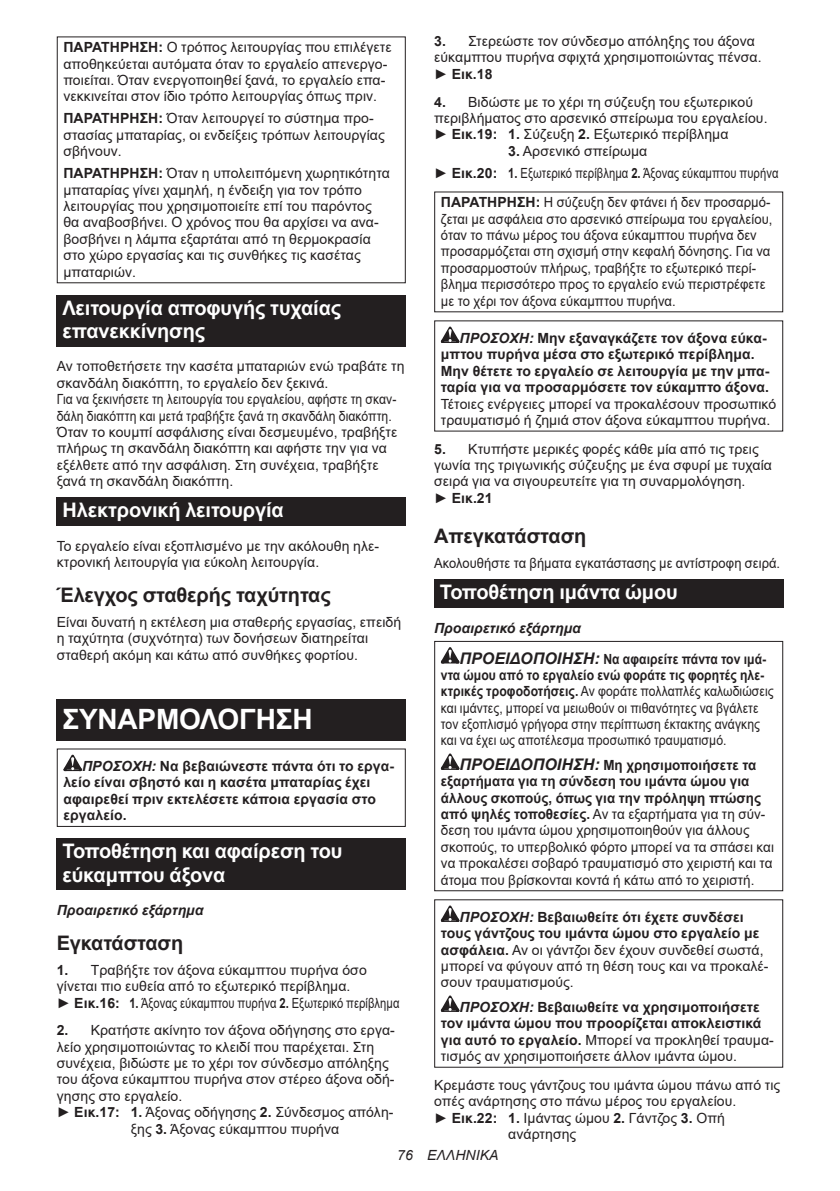
<style>
.page{position:relative;width:840px;height:1191px;background:#fff}
.page>*{position:absolute;margin:0;border:0;box-sizing:border-box;transform-origin:0 0}
.t1{font:700 28px "Arial";letter-spacing:-.01em;color:#fff}
.t2{font:700 20px/23.4px "Arial";letter-spacing:-.01em;color:#fff}
.t3{font:700 20px "Arial";letter-spacing:-.01em;color:#231f20}
.t4{font:14px/16.4px "Arial";letter-spacing:.005em;color:#231f20}
.t5{font:700 14px/16.4px "Arial";letter-spacing:.005em;color:#231f20}
.t6{font:14px/16.4px "Arial";letter-spacing:.005em;color:#231f20;scale:.96 1}
.t7{font:14px/16.4px "Arial";letter-spacing:.005em;color:#231f20;scale:.93 1}
.t8{font:14px/16.4px "Arial";letter-spacing:.005em;color:#231f20;scale:.87 1}
.t9{font:700 14px/30.6px "Arial";letter-spacing:.005em;color:#231f20;scale:.87 1}
.t10{font:14px "Arial";letter-spacing:.005em;color:#231f20;scale:.92 1}
.t11{font:italic 700 14px "Arial";letter-spacing:.005em;color:#231f20}
.t12{font:italic 14px "Arial";letter-spacing:.005em;color:#231f20}
.s1{font-weight:700}
.s2{font-style:italic}
.s3{font-style:italic;font-size:16px}
.s4{font-weight:700;font-style:italic;font-size:16px}
.s5{font-weight:700;font-style:italic}
.s6{font-weight:400}
</style>
<div class="page">
<div style="left:57px;top:295px;width:348px;height:51px;background:#231f20"></div>
<div style="left:57px;top:497px;width:348px;height:29px;background:#231f20"></div>
<div style="left:57px;top:699px;width:348px;height:41px;background:#231f20"></div>
<svg style="left:63px;top:754px;width:19px;height:17px"></svg>
<div style="left:57px;top:748px;width:348px;height:79px;border:1px solid #231f20"></div>
<div style="left:57px;top:838px;width:348px;height:52px;background:#231f20"></div>
<svg style="left:440px;top:326px;width:19px;height:17px"></svg>
<div style="left:434px;top:579px;width:348px;height:29px;background:#231f20"></div>
<svg style="left:440px;top:647px;width:19px;height:16px"></svg>
<svg style="left:440px;top:753px;width:19px;height:17px"></svg>
<div style="left:434px;top:641px;width:348px;height:250px;border:1px solid #231f20"></div>
<svg style="left:440px;top:905px;width:19px;height:17px"></svg>
<svg style="left:440px;top:995px;width:19px;height:17px"></svg>
<p class="t4" style="left:63px;top:39px;width:330px"><span class="s1">ΠΑΡΑΤΗΡΗΣΗ:</span> Ο τρόπος λειτουργίας που επιλέγετε αποθηκεύεται αυτόματα όταν το εργαλείο απενεργο&shy;ποιείται. Όταν ενεργοποιηθεί ξανά, το εργαλείο επα&shy;νεκκινείται στον ίδιο τρόπο λειτουργίας όπως πριν.</p>
<p class="t4" style="left:63px;top:110px;width:323px"><span class="s1">ΠΑΡΑΤΗΡΗΣΗ:</span> Όταν λειτουργεί το σύστημα προ&shy;στασίας μπαταρίας, οι ενδείξεις τρόπων λειτουργίας σβήνουν.</p>
<p class="t4" style="left:63px;top:165px;width:328px"><span class="s1">ΠΑΡΑΤΗΡΗΣΗ:</span> Όταν η υπολειπόμενη χωρητικότητα μπαταρίας γίνει χαμηλή, η ένδειξη για τον τρόπο λειτουργίας που χρησιμοποιείτε επί του παρόντος θα αναβοσβήνει. Ο χρόνος που θα αρχίσει να ανα&shy;βοσβήνει η λάμπα εξαρτάται από τη θερμοκρασία στο χώρο εργασίας και τις συνθήκες τις κασέτας μπαταριών.</p>
<h2 class="t2" style="left:62px;top:296px;width:280px">Λειτουργία αποφυγής τυχαίας επανεκκίνησης</h2>
<p class="t4" style="left:57px;top:358px;width:349px">Αν τοποθετήσετε την κασέτα μπαταριών ενώ τραβάτε τη σκανδάλη διακόπτη, το εργαλείο δεν ξεκινά.<br>Για να ξεκινήσετε τη λειτουργία του εργαλείου, αφήστε τη σκαν&shy;δάλη διακόπτη και μετά τραβήξτε ξανά τη σκανδάλη διακόπτη.<br>Όταν το κουμπί ασφάλισης είναι δεσμευμένο, τραβήξτε πλήρως τη σκανδάλη διακόπτη και αφήστε την για να εξέλθετε από την ασφάλιση. Στη συνέχεια, τραβήξτε ξανά τη σκανδάλη διακόπτη.</p>
<h2 class="t2" style="left:62px;top:499px;width:223px">Ηλεκτρονική λειτουργία</h2>
<p class="t4" style="left:57px;top:537px;width:323px">Το εργαλείο είναι εξοπλισμένο με την ακόλουθη ηλε&shy;κτρονική λειτουργία για εύκολη λειτουργία.</p>
<h2 class="t3" style="left:57px;top:581px;width:275px">Έλεγχος σταθερής ταχύτητας</h2>
<p class="t4" style="left:57px;top:613px;width:346px">Είναι δυνατή η εκτέλεση μια σταθερής εργασίας, επειδή η ταχύτητα (συχνότητα) των δονήσεων διατηρείται σταθερή ακόμη και κάτω από συνθήκες φορτίου.</p>
<h1 class="t1" style="left:62px;top:699px;width:251px">ΣΥΝΑΡΜΟΛΟΓΗΣΗ</h1>
<p class="t5" style="left:63px;top:758px;width:332px;text-indent:19px"><span class="s2">ΠΡΟΣΟΧΗ:</span> Να βεβαιώνεστε πάντα ότι το εργα&shy;λείο είναι σβηστό και η κασέτα μπαταρίας έχει αφαιρεθεί πριν εκτελέσετε κάποια εργασία στο εργαλείο.</p>
<h2 class="t2" style="left:62px;top:839px;width:281px">Τοποθέτηση και αφαίρεση του εύκαμπτου άξονα</h2>
<p class="t11" style="left:57px;top:900px;width:148px">Προαιρετικό εξάρτημα</p>
<h2 class="t3" style="left:57px;top:928px;width:128px">Εγκατάσταση</h2>
<p class="t4" style="left:57px;top:961px;width:344px"><span class="s1">1.</span> Τραβήξτε τον άξονα εύκαμπτου πυρήνα όσο γίνεται πιο ευθεία από το εξωτερικό περίβλημα.<br>► <span class="s1">Εικ.16: 1.</span> Άξονας εύκαμπτου πυρήνα <span class="s1">2.</span> Εξωτερικό περίβλημα</p>
<p class="t4" style="left:57px;top:1022px;width:339px"><span class="s1">2.</span> Κρατήστε ακίνητο τον άξονα οδήγησης στο εργα-</p>
<p class="t4" style="left:57px;top:1038px;width:319px">λείο χρησιμοποιώντας το κλειδί που παρέχεται. Στη</p>
<p class="t4" style="left:57px;top:1054px;width:333px">συνέχεια, βιδώστε με το χέρι τον σύνδεσμο απόληξης</p>
<p class="t4" style="left:57px;top:1071px;width:339px">του άξονα εύκαμπτου πυρήνα στον στέρεο άξονα οδή-</p>
<p class="t4" style="left:57px;top:1087px;width:127px">γησης στο εργαλείο.</p>
<p class="t4" style="left:57px;top:1104px;width:338px">► <span class="s1">Εικ.17: 1.</span> Άξονας οδήγησης <span class="s1">2.</span> Σύνδεσμος απόλη-</p>
<p class="t4" style="left:131px;top:1120px;width:210px">ξης <span class="s1">3.</span> Άξονας εύκαμπτου πυρήνα</p>
<p class="t4" style="left:434px;top:33px;width:329px"><span class="s1">3.</span> Στερεώστε τον σύνδεσμο απόληξης του άξονα εύκαμπτου πυρήνα σφιχτά χρησιμοποιώντας πένσα. ► <span class="s1">Εικ.18</span></p>
<p class="t4" style="left:434px;top:93px;width:335px"><span class="s1">4.</span> Βιδώστε με το χέρι τη σύζευξη του εξωτερικού περιβλήματος στο αρσενικό σπείρωμα του εργαλείου. ► <span class="s1">Εικ.19: 1.</span> Σύζευξη <span class="s1">2.</span> Εξωτερικό περίβλημα</p>
<p class="t4" style="left:434px;top:140px;width:345px;line-height:22px;text-indent:74px"><span class="s1">3.</span> Αρσενικό σπείρωμα<br>► <span class="s1">Εικ.20: 1.</span> Εξωτερικό περίβλημα <span class="s1">2.</span> Άξονας εύκαμπτου πυρήνα</p>
<p class="t7" style="left:440px;top:194px;width:358px"><span class="s1">ΠΑΡΑΤΗΡΗΣΗ:</span> Η σύζευξη δεν φτάνει ή δεν προσαρμό&shy;ζεται με ασφάλεια στο αρσενικό σπείρωμα του εργαλείου, όταν το πάνω μέρος του άξονα εύκαμπτου πυρήνα δεν προσαρμόζεται στη σχισμή στην κεφαλή δόνησης. Για να προσαρμοστούν πλήρως, τραβήξτε το εξωτερικό περί&shy;βλημα περισσότερο προς το εργαλείο ενώ περιστρέφετε με το χέρι τον άξονα εύκαμπτου πυρήνα.</p>
<p class="t5" style="left:440px;top:330px;width:330px;text-indent:19px"><span class="s2">ΠΡΟΣΟΧΗ:</span> Μην εξαναγκάζετε τον άξονα εύκα&shy;μπτου πυρήνα μέσα στο εξωτερικό περίβλημα.<br>Μην θέτετε το εργαλείο σε λειτουργία με την μπα&shy;ταρία για να προσαρμόσετε τον εύκαμπτο άξονα.</p>
<p class="t4" style="left:440px;top:395px;width:337px">Τέτοιες ενέργειες μπορεί να προκαλέσουν προσωπικό τραυματισμό ή ζημιά στον άξονα εύκαμπτου πυρήνα.</p>
<p class="t4" style="left:434px;top:440px;width:339px"><span class="s1">5.</span> Κτυπήστε μερικές φορές κάθε μία από τις τρεις γωνία της τριγωνικής σύζευξης με ένα σφυρί με τυχαία σειρά για να σιγουρευτείτε για τη συναρμολόγηση.<br>► <span class="s1">Εικ.21</span></p>
<h2 class="t3" style="left:434px;top:522px;width:154px">Απεγκατάσταση</h2>
<p class="t10" style="left:434px;top:553px;width:377px">Ακολουθήστε τα βήματα εγκατάστασης με αντίστροφη σειρά.</p>
<h2 class="t2" style="left:439px;top:581px;width:239px">Τοποθέτηση ιμάντα ώμου</h2>
<p class="t9" style="left:459px;top:613px;width:354px;text-indent:-25px"><span class="s2">Προαιρετικό εξάρτημα<br></span><span class="s3">ΠΡΟΕΙΔΟΠΟΙΗΣΗ:</span> Να αφαιρείτε πάντα τον ιμά-</p>
<p class="t8" style="left:440px;top:666px;width:384px"><span class="s1">ντα ώμου από το εργαλείο ενώ φοράτε τις φορητές ηλε&shy;κτρικές τροφοδοτήσεις.</span> Αν φοράτε πολλαπλές καλωδιώσεις και ιμάντες, μπορεί να μειωθούν οι πιθανότητες να βγάλετε τον εξοπλισμό γρήγορα στην περίπτωση έκτακτης ανάγκης και να έχει ως αποτέλεσμα προσωπικό τραυματισμό.</p>
<p class="t6" style="left:440px;top:756px;width:348px;text-indent:19px"><span class="s4">ΠΡΟΕΙΔΟΠΟΙΗΣΗ:</span> <span class="s1">Μη χρησιμοποιήσετε τα εξαρτήματα για τη σύνδεση του ιμάντα ώμου για άλλους σκοπούς, όπως για την πρόληψη πτώσης από ψηλές τοποθεσίες.</span> Αν τα εξαρτήματα για τη σύν&shy;δεση του ιμάντα ώμου χρησιμοποιηθούν για άλλους σκοπούς, το υπερβολικό φόρτο μπορεί να τα σπάσει και να προκαλέσει σοβαρό τραυματισμό στο χειριστή και τα άτομα που βρίσκονται κοντά ή κάτω από το χειριστή.</p>
<p class="t4" style="left:440px;top:908px;width:329px;text-indent:19px"><span class="s5">ΠΡΟΣΟΧΗ:</span> <span class="s1">Βεβαιωθείτε ότι έχετε συνδέσει τους γάντζους του ιμάντα ώμου στο εργαλείο με ασφάλεια.</span> Αν οι γάντζοι δεν έχουν συνδεθεί σωστά, μπορεί να φύγουν από τη θέση τους και να προκαλέ&shy;σουν τραυματισμούς.</p>
<p class="t5" style="left:440px;top:999px;width:334px;text-indent:19px"><span class="s2">ΠΡΟΣΟΧΗ:</span> Βεβαιωθείτε να χρησιμοποιήσετε τον ιμάντα ώμου που προορίζεται αποκλειστικά για αυτό το εργαλείο. <span class="s6">Μπορεί να προκληθεί τραυμα&shy;τισμός αν χρησιμοποιήσετε άλλον ιμάντα ώμου.</span></p>
<p class="t4" style="left:434px;top:1076px;width:347px">Κρεμάστε τους γάντζους του ιμάντα ώμου πάνω από τις</p>
<p class="t4" style="left:434px;top:1093px;width:303px">οπές ανάρτησης στο πάνω μέρος του εργαλείου.</p>
<p class="t4" style="left:434px;top:1109px;width:292px">► <span class="s1">Εικ.22: 1.</span> Ιμάντας ώμου <span class="s1">2.</span> Γάντζος <span class="s1">3.</span> Οπή</p>
<p class="t4" style="left:508px;top:1125px;width:70px">ανάρτησης</p>
<p class="t12" style="left:397px;top:1146px;width:103px">76 ΕΛΛΗΝΙΚΑ</p>
</div>
